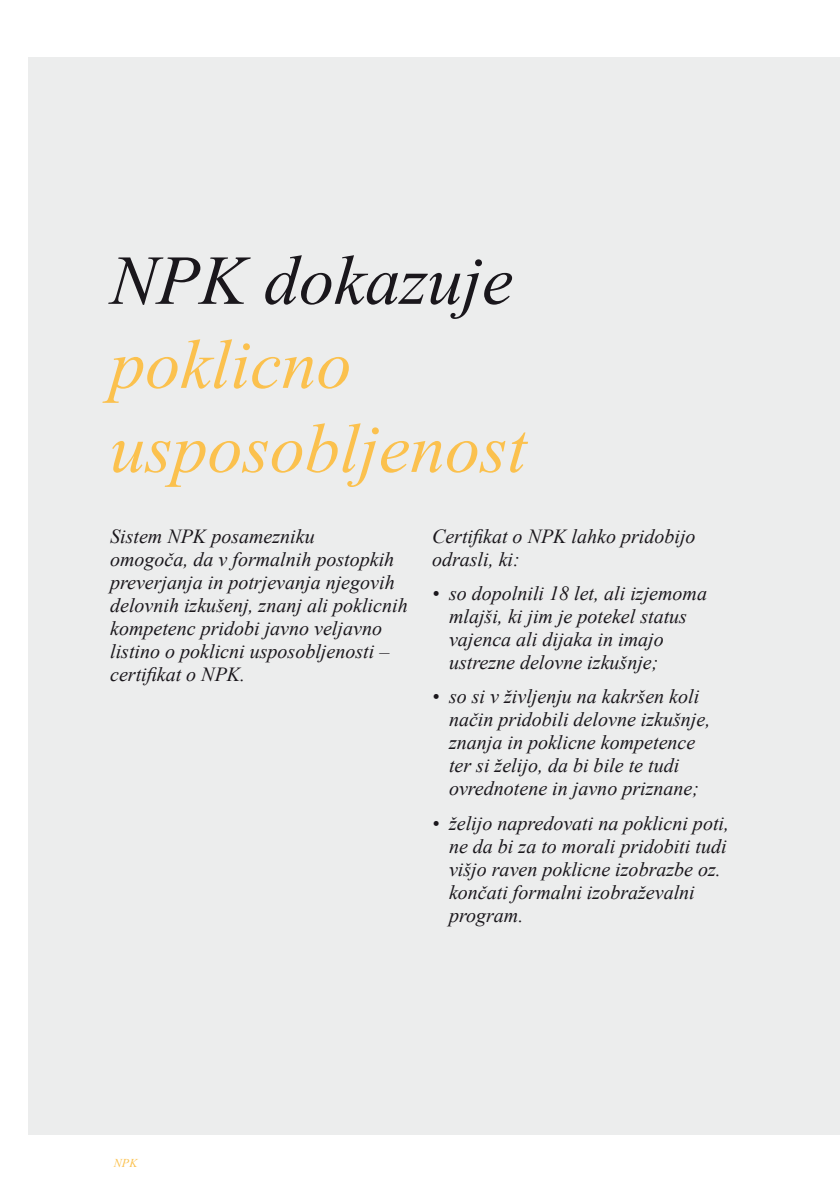
<style>
.page{position:relative;width:840px;height:1191px;background:#fff}
.page>*{position:absolute;margin:0;border:0;box-sizing:border-box;transform-origin:0 0}
.t1{font:italic 70px "Times New Roman";color:#fbc14e}
.t2{font:italic 70px "Times New Roman";color:#1a171c}
.t3{font:italic 20px/23px "Times New Roman";color:#1a171c}
.t4{font:italic 12px "Times New Roman";color:#fbc14e}
</style>
<div class="page">
<div style="left:28px;top:57px;width:811px;height:1077px;background:#eceded"></div>
<p class="t2" style="left:110px;top:232px;width:404px">NPK dokazuje</p>
<p class="t1" style="left:110px;top:316px;width:243px">poklicno</p>
<p class="t1" style="left:110px;top:400px;width:418px">usposobljenost</p>
<p class="t3" style="left:110px;top:524px;width:299px">Sistem NPK posamezniku<br>omogoča, da v formalnih postopkih preverjanja in potrjevanja njegovih delovnih izkušenj, znanj ali poklicnih kompetenc pridobi javno veljavno listino o poklicni usposobljenosti – certifikat o NPK.</p>
<p class="t3" style="left:432px;top:524px;width:265px">Certifikat o NPK lahko pridobijo odrasli, ki:</p>
<p class="t3" style="left:449px;top:581px;width:259px;text-indent:-17px">• so dopolnili 18 let, ali izjemoma mlajši, ki jim je potekel status vajenca ali dijaka in imajo ustrezne delovne izkušnje;</p>
<p class="t3" style="left:449px;top:684px;width:263px;text-indent:-17px">• so si v življenju na kakršen koli način pridobili delovne izkušnje, znanja in poklicne kompetence ter si želijo, da bi bile te tudi ovrednotene in javno priznane;</p>
<p class="t3" style="left:449px;top:811px;width:281px;text-indent:-17px">• želijo napredovati na poklicni poti, ne da bi za to morali pridobiti tudi višjo raven poklicne izobrazbe oz. končati formalni izobraževalni program.</p>
<p class="t4" style="left:114px;top:1154px;width:25px">NPK</p>
</div>
